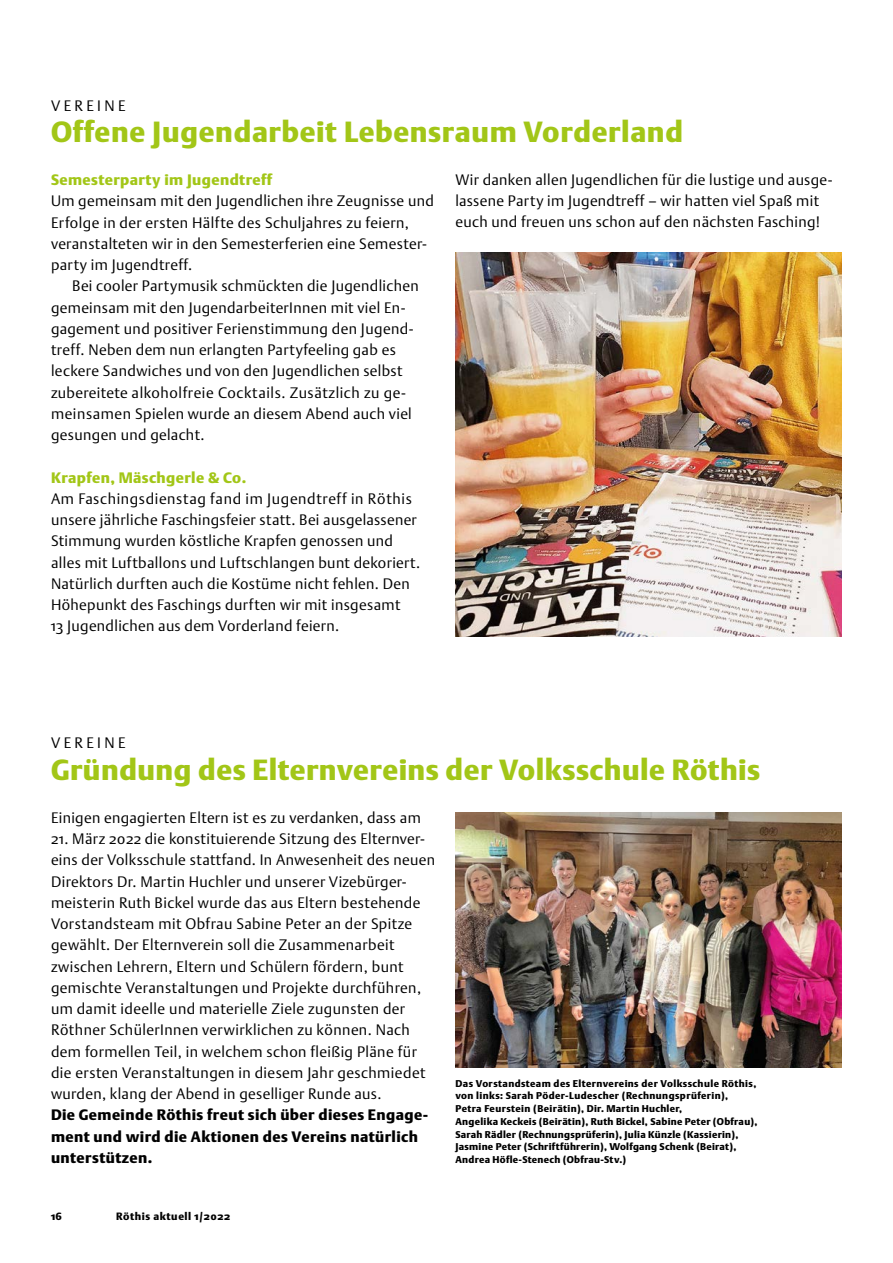
<style>
.page{position:relative;width:893px;height:1263px;background:#fff}
.page>*{position:absolute;margin:0;border:0;box-sizing:border-box;transform-origin:0 0}
.t1{font:900 28.8px "DTL Argo ST";letter-spacing:.02em;color:#a2c617}
.t2{font:300 15px/21.3px "DTL Argo ST";letter-spacing:.025em;color:#000}
.t3{font:900 15px/21.3px "DTL Argo ST";letter-spacing:.025em;color:#000}
.t4{font:900 15px "DTL Argo ST";letter-spacing:.025em;color:#a2c617}
.t5{font:300 15px "DTL Argo ST";letter-spacing:.225em;color:#000}
.t6{font:900 10.5px "DTL Argo ST";letter-spacing:.05em;color:#000}
.t7{font:900 9.75px/12.8px "DTL Argo ST";letter-spacing:.03em;color:#000}
</style>
<div class="page">
<img style="left:455px;top:812px;width:387px;height:256px">
<img style="left:455px;top:252px;width:387px;height:385px">
<p class="t5" style="left:51px;top:96px;width:76px">VEREINE</p>
<h1 class="t1" style="left:51px;top:115px;width:633px">Offene Jugendarbeit Lebensraum Vorderland</h1>
<p class="t4" style="left:51px;top:171px;width:223px">Semesterparty im Jugendtreff</p>
<p class="t2" style="left:51px;top:190px;width:384px">Um gemeinsam mit den Jugendlichen ihre Zeugnisse und Erfolge in der ersten Hälfte des Schuljahres zu feiern, veranstalteten wir in den Semesterferien eine Semester&shy;party im Jugendtreff.</p>
<p class="t2" style="left:51px;top:275px;width:369px;text-indent:21px">Bei cooler Partymusik schmückten die Jugendlichen gemeinsam mit den JugendarbeiterInnen mit viel En&shy;gagement und positiver Ferienstimmung den Jugend&shy;treff. Neben dem nun erlangten Partyfeeling gab es leckere Sandwiches und von den Jugendlichen selbst zubereitete alkoholfreie Cocktails. Zusätzlich zu ge&shy;meinsamen Spielen wurde an diesem Abend auch viel gesungen und gelacht.</p>
<p class="t4" style="left:51px;top:468px;width:197px">Krapfen, Mäschgerle &amp; Co.</p>
<p class="t2" style="left:51px;top:488px;width:371px">Am Faschingsdienstag fand im Jugendtreff in Röthis unsere jährliche Faschingsfeier statt. Bei ausgelassener Stimmung wurden köstliche Krapfen genossen und alles mit Luftballons und Luftschlangen bunt dekoriert.<br>Natürlich durften auch die Kostüme nicht fehlen. Den Höhepunkt des Faschings durften wir mit insgesamt<br>13 Jugendlichen aus dem Vorderland feiern.</p>
<p class="t2" style="left:455px;top:169px;width:379px">Wir danken allen Jugendlichen für die lustige und ausge&shy;lassene Party im Jugendtreff – wir hatten viel Spaß mit euch und freuen uns schon auf den nächsten Fasching!</p>
<p class="t5" style="left:51px;top:734px;width:76px">VEREINE</p>
<h1 class="t1" style="left:51px;top:753px;width:711px">Gründung des Elternvereins der Volksschule Röthis</h1>
<p class="t2" style="left:51px;top:807px;width:371px">Einigen engagierten Eltern ist es zu verdanken, dass am</p>
<p class="t2" style="left:51px;top:828px;width:386px">21. März 2022 die konstituierende Sitzung des Elternver&shy;eins der Volksschule stattfand. In Anwesenheit des neuen Direktors Dr. Martin Huchler und unserer Vizebürger&shy;meisterin Ruth Bickel wurde das aus Eltern bestehende Vorstandsteam mit Obfrau Sabine Peter an der Spitze gewählt. Der Elternverein soll die Zusammenarbeit zwischen Lehrern, Eltern und Schülern fördern, bunt gemischte Veranstaltungen und Projekte durchführen, um damit ideelle und materielle Ziele zugunsten der Röthner SchülerInnen verwirklichen zu können. Nach dem formellen Teil, in welchem schon fleißig Pläne für die ersten Veranstaltungen in diesem Jahr geschmiedet wurden, klang der Abend in geselliger Runde aus.</p>
<p class="t3" style="left:51px;top:1104px;width:379px">Die Gemeinde Röthis freut sich über dieses Engage&shy;ment und wird die Aktionen des Vereins natürlich unterstützen.</p>
<p class="t6" style="left:51px;top:1210px;width:12px">16</p>
<p class="t6" style="left:116px;top:1210px;width:115px">Röthis aktuell 1/2022</p>
<p class="t7" style="left:455px;top:1077px;width:303px">Das Vorstandsteam des Elternvereins der Volksschule Röthis, von links: Sarah Pöder-Ludescher (Rechnungsprüferin),<br>Petra Feurstein (Beirätin), Dir. Martin Huchler,<br>Angelika Keckeis (Beirätin), Ruth Bickel, Sabine Peter (Obfrau), Sarah Rädler (Rechnungsprüferin), Julia Künzle (Kassierin), Jasmine Peter (Schriftführerin), Wolfgang Schenk (Beirat), Andrea Höfle-Stenech (Obfrau-Stv.)</p>
</div>
